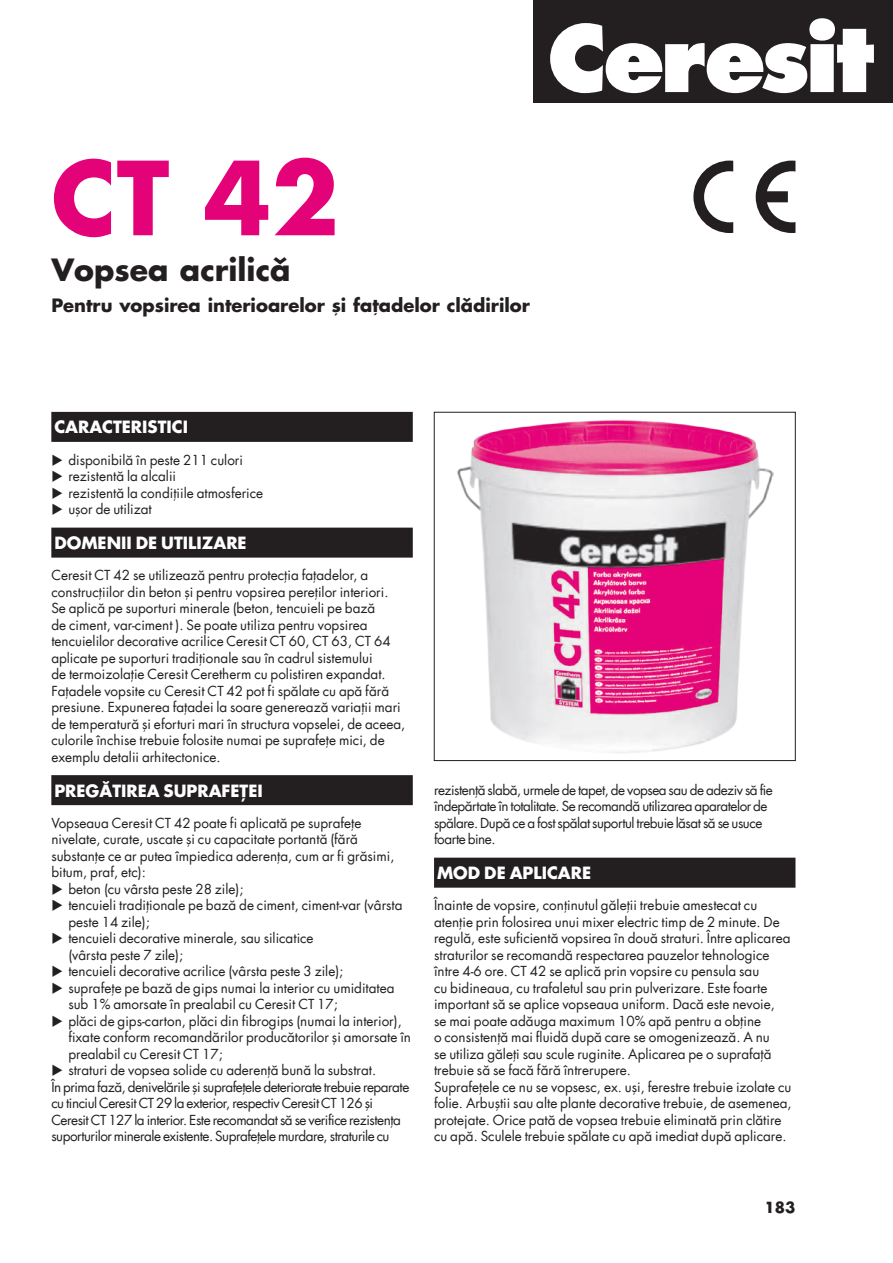
<style>
.page{position:relative;width:893px;height:1263px;background:#fff}
.page>*{position:absolute;margin:0;border:0;box-sizing:border-box;transform-origin:0 0}
.roz{font:700 99px "Futura Portos";color:#e40278}
.subtitlu_20{font:700 30px "Futura Portos";color:#231f20}
._12{font:700 18px "Futura Portos";color:#231f20}
.black{font:700 16.5px "Futura Std";color:#fff}
.t1{font:700 15px "Futura Std";color:#231f20}
.bodytext{font:13.5px/16.5px "Futura Std";color:#231f20}
.bodytext-2{font:13.5px/16.5px "Futura Std";letter-spacing:-.035em;color:#231f20}
</style>
<div class="page">
<div style="left:51px;top:412px;width:362px;height:30px;background:#231f20"></div>
<div style="left:51px;top:528px;width:362px;height:30px;background:#231f20"></div>
<div style="left:51px;top:775px;width:362px;height:30px;background:#231f20"></div>
<div style="left:434px;top:858px;width:361px;height:30px;background:#231f20"></div>
<img style="left:457px;top:420px;width:316px;height:333px">
<div style="left:434px;top:412px;width:361px;height:349px;border:1px solid #231f20"></div>
<svg style="left:693px;top:161px;width:40px;height:72px"></svg>
<svg style="left:756px;top:161px;width:39px;height:72px"></svg>
<div style="left:533px;top:0;width:360px;height:103px;background:#231f20"></div>
<svg style="left:550px;top:18px;width:324px;height:75px"></svg>
<p class="roz" style="left:51px;top:129px;width:289px">CT 42</p>
<p class="subtitlu_20" style="left:51px;top:249px;width:241px">Vopsea acrilică</p>
<p class="_12" style="left:51px;top:292px;width:480px">Pentru vopsirea interioarelor și faţadelor clădirilor</p>
<p class="black" style="left:54px;top:416px;width:135px">CARACTERISTICI</p>
<p class="bodytext" style="left:68px;top:451px;width:176px">disponibilă în peste 211 culori</p>
<p class="bodytext" style="left:68px;top:468px;width:109px">rezistentă la alcalii</p>
<p class="bodytext" style="left:68px;top:484px;width:196px">rezistentă la condiţiile atmosferice</p>
<p class="bodytext" style="left:68px;top:501px;width:85px">ușor de utilizat</p>
<p class="black" style="left:54px;top:532px;width:194px">DOMENII DE UTILIZARE</p>
<p class="bodytext" style="left:51px;top:567px;width:355px">Ceresit CT 42 se utilizează pentru protecţia faţadelor, a construcţiilor din beton și pentru vopsirea pereţilor interiori.<br>Se aplică pe suporturi minerale (beton, tencuieli pe bază<br>de ciment, var-ciment ). Se poate utiliza pentru vopsirea tencuielilor decorative acrilice Ceresit CT 60, CT 63, CT 64 aplicate pe suporturi tradiţionale sau în cadrul sistemului<br>de termoizolaţie Ceresit Ceretherm cu polistiren expandat.<br>Faţadele vopsite cu Ceresit CT 42 pot fi spălate cu apă fără presiune. Expunerea faţadei la soare generează variaţii mari de temperatură și eforturi mari în structura vopselei, de aceea, culorile închise trebuie folosite numai pe suprafeţe mici, de exemplu detalii arhitectonice.</p>
<p class="black" style="left:54px;top:779px;width:210px">PREGĂTIREA SUPRAFEŢEI</p>
<p class="bodytext" style="left:51px;top:814px;width:345px">Vopseaua Ceresit CT 42 poate fi aplicată pe suprafeţe nivelate, curate, uscate și cu capacitate portantă (fără substanţe ce ar putea împiedica aderenţa, cum ar fi grăsimi, bitum, praf, etc):</p>
<p class="bodytext" style="left:68px;top:880px;width:177px">beton (cu vârsta peste 28 zile);</p>
<p class="bodytext" style="left:68px;top:897px;width:336px">tencuieli tradiţionale pe bază de ciment, ciment-var (vârsta peste 14 zile);</p>
<p class="bodytext" style="left:68px;top:930px;width:247px">tencuieli decorative minerale, sau silicatice (vârsta peste 7 zile);</p>
<p class="bodytext" style="left:68px;top:963px;width:277px">tencuieli decorative acrilice (vârsta peste 3 zile);</p>
<p class="bodytext" style="left:68px;top:979px;width:328px">suprafeţe pe bază de gips numai la interior cu umiditatea sub 1% amorsate în prealabil cu Ceresit CT 17;</p>
<p class="bodytext" style="left:68px;top:1012px;width:344px">plăci de gips-carton, plăci din fibrogips (numai la interior), fixate conform recomandărilor producătorilor și amorsate în prealabil cu Ceresit CT 17;</p>
<p class="bodytext" style="left:68px;top:1062px;width:309px">straturi de vopsea solide cu aderenţă bună la substrat.</p>
<p class="bodytext-2" style="left:51px;top:1078px;width:359px">În prima fază, denivelările și suprafeţele deteriorate trebuie reparate cu tinciul Ceresit CT 29 la exterior, respectiv Ceresit CT 126 și Ceresit CT 127 la interior. Este recomandat să se verifice rezistenţa suporturilor minerale existente. Suprafeţele murdare, straturile cu</p>
<p class="bodytext-2" style="left:434px;top:781px;width:340px">rezistenţă slabă, urmele de tapet, de vopsea sau de adeziv să fie îndepărtate în totalitate. Se recomandă utilizarea aparatelor de spălare. După ce a fost spălat suportul trebuie lăsat să se usuce foarte bine.</p>
<p class="black" style="left:437px;top:862px;width:156px">MOD DE APLICARE</p>
<p class="bodytext" style="left:434px;top:897px;width:358px">Înainte de vopsire, conţinutul găleţii trebuie amestecat cu atenţie prin folosirea unui mixer electric timp de 2 minute. De regulă, este suficientă vopsirea în două straturi. Între aplicarea straturilor se recomandă respectarea pauzelor tehnologice între 4-6 ore. CT 42 se aplică prin vopsire cu pensula sau<br>cu bidineaua, cu trafaletul sau prin pulverizare. Este foarte important să se aplice vopseaua uniform. Dacă este nevoie, se mai poate adăuga maximum 10% apă pentru a obţine<br>o consistenţă mai fluidă după care se omogenizează. A nu<br>se utiliza găleţi sau scule ruginite. Aplicarea pe o suprafaţă trebuie să se facă fără întrerupere.</p>
<p class="bodytext" style="left:434px;top:1078px;width:359px">Suprafeţele ce nu se vopsesc, ex. uși, ferestre trebuie izolate cu folie. Arbuștii sau alte plante decorative trebuie, de asemenea, protejate. Orice pată de vopsea trebuie eliminată prin clătire cu apă. Sculele trebuie spălate cu apă imediat după aplicare.</p>
<p class="t1" style="left:765px;top:1197px;width:32px">183</p>
</div>
